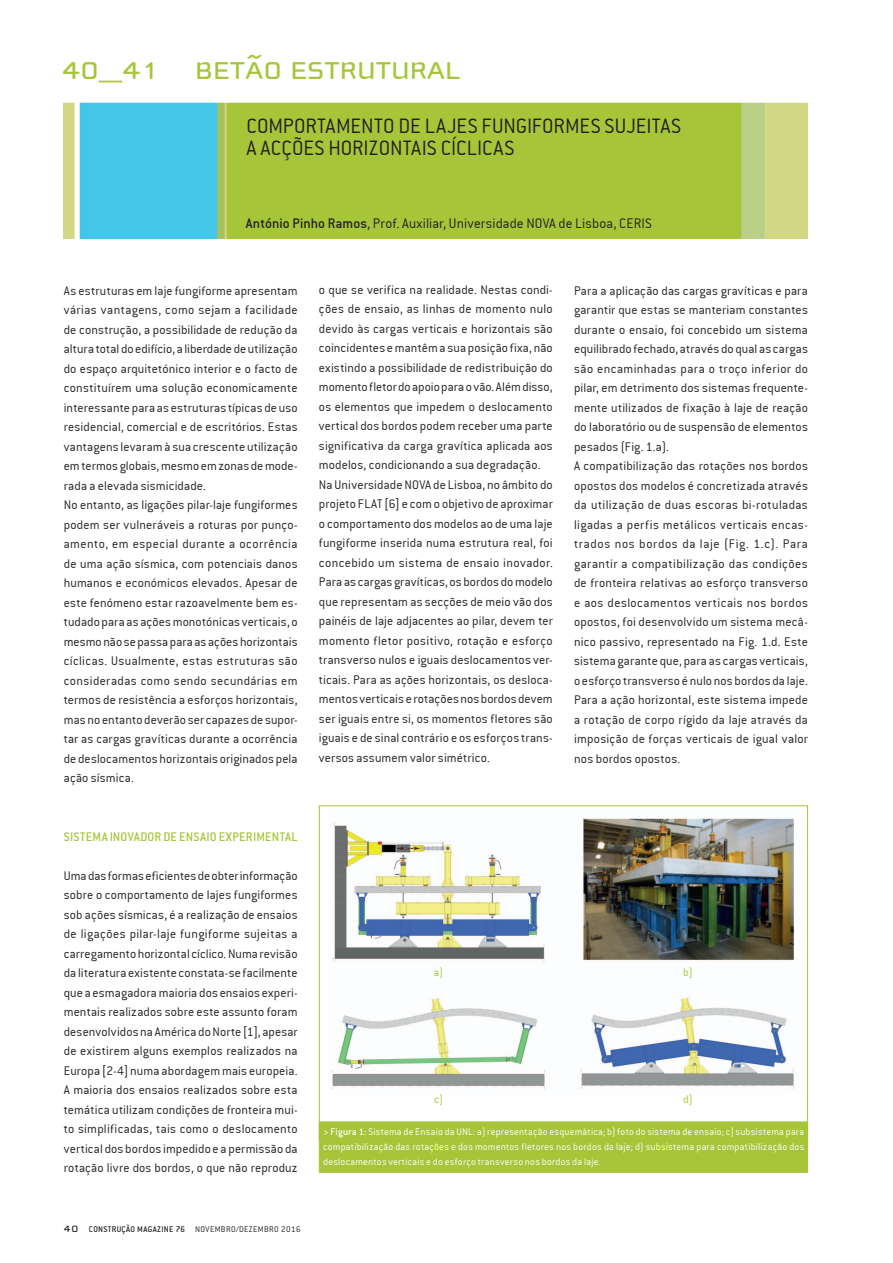
<style>
.page{position:relative;width:893px;height:1263px;background:#fff}
.page>*{position:absolute;margin:0;border:0;box-sizing:border-box;transform-origin:0 0}
.coluna_seccao{font:36px "Cholla Wide Small Caps Small Caps";color:#a6c539}
.numeracao_superior_g{font:36px "Cholla Unicase";color:#a6c539}
.t1{font:22.5px "Conduit ITC Light";letter-spacing:.005em;color:#231f20}
.autor{font:15px "Conduit ITC Light";letter-spacing:.01em;color:#231f20}
.texto_coluna{font:13.5px/19.5px "Conduit ITC Light";letter-spacing:.01em;color:#231f20;text-align:justify}
.texto_coluna-2{font:13.5px "Conduit ITC Medium";letter-spacing:.02em;color:#a6c539}
.texto_coluna-3{font:12px "Conduit ITC Light";color:#a6c539}
.legenda_figura{font:10.5px/15px "Conduit ITC Light";letter-spacing:.02em;color:#fff;text-align:justify}
.t2{font:9px "Conduit ITC Light";letter-spacing:.045em;color:#231f20}
.s1{font-family:"Conduit ITC Medium"}
.s2{font-family:"Cholla Unicase Ligatures";font-size:13.5px}
</style>
<div class="page">
<div style="left:319px;top:805px;width:489px;height:335px;background:#fff;border:1px solid #a6c539"></div>
<img style="left:331px;top:818px;width:463px;height:271px">
<img style="left:64px;top:103px;width:744px;height:136px">
<div style="left:319px;top:1121px;width:489px;height:52px;background:#a6c539;border:1px solid #a6c539"></div>
<p class="numeracao_superior_g" style="left:62px;top:52px;width:98px">40_41</p>
<p class="coluna_seccao" style="left:195px;top:48px;width:266px">betão estrutural</p>
<p class="t1" style="left:246px;top:114px;width:436px">COMPORTAMENTO DE LAJES FUNGIFORMES SUJEITAS</p>
<p class="t1" style="left:246px;top:136px;width:269px">A ACÇÕES HORIZONTAIS CÍCLICAS</p>
<p class="autor" style="left:246px;top:216px;width:407px"><span class="s1">António Pinho Ramos</span>, Prof. Auxiliar, Universidade NOVA de Lisboa, CERIS</p>
<p class="texto_coluna" style="left:64px;top:281px;width:235px">As estruturas em laje fungiforme apresentam várias vantagens, como sejam a facilidade de construção, a possibilidade de redução da altura total do edifício, a liberdade de utilização do espaço arquitetónico interior e o facto de constituírem uma solução economicamente interessante para as estruturas típicas de uso residencial, comercial e de escritórios. Estas vantagens levaram à sua crescente utilização em termos globais, mesmo em zonas de mode&shy;rada a elevada sismicidade.</p>
<p class="texto_coluna" style="left:64px;top:495px;width:235px">No entanto, as ligações pilar-laje fungiformes podem ser vulneráveis a roturas por punço&shy;amento, em especial durante a ocorrência de uma ação sísmica, com potenciais danos humanos e económicos elevados. Apesar de este fenómeno estar razoavelmente bem es&shy;tudado para as ações monotónicas verticais, o mesmo não se passa para as ações horizontais cíclicas. Usualmente, estas estruturas são consideradas como sendo secundárias em termos de resistência a esforços horizontais, mas no entanto deverão ser capazes de supor&shy;tar as cargas gravíticas durante a ocorrência de deslocamentos horizontais originados pela ação sísmica.</p>
<p class="texto_coluna-2" style="left:64px;top:829px;width:235px">SISTEMA INOVADOR DE ENSAIO EXPERIMENTAL</p>
<p class="texto_coluna" style="left:64px;top:866px;width:235px">Uma das formas eficientes de obter informação sobre o comportamento de lajes fungiformes sob ações sísmicas, é a realização de ensaios de ligações pilar-laje fungiforme sujeitas a carregamento horizontal cíclico. Numa revisão da literatura existente constata-se facilmente que a esmagadora maioria dos ensaios experi&shy;mentais realizados sobre este assunto foram desenvolvidos na América do Norte [1], apesar de existirem alguns exemplos realizados na Europa [2-4] numa abordagem mais europeia.</p>
<p class="texto_coluna" style="left:64px;top:1080px;width:235px">A maioria dos ensaios realizados sobre esta temática utilizam condições de fronteira mui&shy;to simplificadas, tais como o deslocamento vertical dos bordos impedido e a permissão da rotação livre dos bordos, o que não reproduz</p>
<p class="texto_coluna" style="left:319px;top:280px;width:235px">o que se verifica na realidade. Nestas condi&shy;ções de ensaio, as linhas de momento nulo devido às cargas verticais e horizontais são coincidentes e mantêm a sua posição fixa, não existindo a possibilidade de redistribuição do momento fletor do apoio para o vão. Além disso, os elementos que impedem o deslocamento vertical dos bordos podem receber uma parte significativa da carga gravítica aplicada aos modelos, condicionando a sua degradação.</p>
<p class="texto_coluna" style="left:319px;top:475px;width:235px">Na Universidade NOVA de Lisboa, no âmbito do projeto FLAT [6] e com o objetivo de aproximar o comportamento dos modelos ao de uma laje fungiforme inserida numa estrutura real, foi concebido um sistema de ensaio inovador.<br>Para as cargas gravíticas, os bordos do modelo que representam as secções de meio vão dos painéis de laje adjacentes ao pilar, devem ter momento fletor positivo, rotação e esforço transverso nulos e iguais deslocamentos ver&shy;ticais. Para as ações horizontais, os desloca&shy;mentos verticais e rotações nos bordos devem ser iguais entre si, os momentos fletores são iguais e de sinal contrário e os esforços trans&shy;versos assumem valor simétrico.</p>
<p class="texto_coluna" style="left:574px;top:281px;width:235px">Para a aplicação das cargas gravíticas e para garantir que estas se manteriam constantes durante o ensaio, foi concebido um sistema equilibrado fechado, através do qual as cargas são encaminhadas para o troço inferior do pilar, em detrimento dos sistemas frequente&shy;mente utilizados de fixação à laje de reação do laboratório ou de suspensão de elementos pesados (Fig. 1.a).</p>
<p class="texto_coluna" style="left:574px;top:456px;width:235px">A compatibilização das rotações nos bordos opostos dos modelos é concretizada através da utilização de duas escoras bi-rotuladas ligadas a perfis metálicos verticais encas&shy;trados nos bordos da laje (Fig. 1.c). Para garantir a compatibilização das condições de fronteira relativas ao esforço transverso e aos deslocamentos verticais nos bordos opostos, foi desenvolvido um sistema mecâ&shy;nico passivo, representado na Fig. 1.d. Este sistema garante que, para as cargas verticais, o esforço transverso é nulo nos bordos da laje.<br>Para a ação horizontal, este sistema impede a rotação de corpo rígido da laje através da imposição de forças verticais de igual valor nos bordos opostos.</p>
<p class="texto_coluna-3" style="left:434px;top:966px;width:11px">a)</p>
<p class="texto_coluna-3" style="left:683px;top:966px;width:11px">b)</p>
<p class="texto_coluna-3" style="left:434px;top:1093px;width:10px">c)</p>
<p class="texto_coluna-3" style="left:683px;top:1093px;width:11px">d)</p>
<p class="legenda_figura" style="left:323px;top:1124px;width:483px"><span class="s1">&gt; Figura 1:</span> Sistema de Ensaio da UNL: a) representação esquemática; b) foto do sistema de ensaio; c) subsistema para compatibilização das rotações e dos momentos fletores nos bordos da laje; d) subsistema para compatibilização dos deslocamentos verticais e do esforço transverso nos bordos da laje.</p>
<p class="t2" style="left:64px;top:1224px;width:238px"><span class="s2">40</span> <span class="s1">CONSTRUÇÃO MAGAZINE 76</span> NOVEMBRO/DEZEMBRO 2016</p>
</div>
